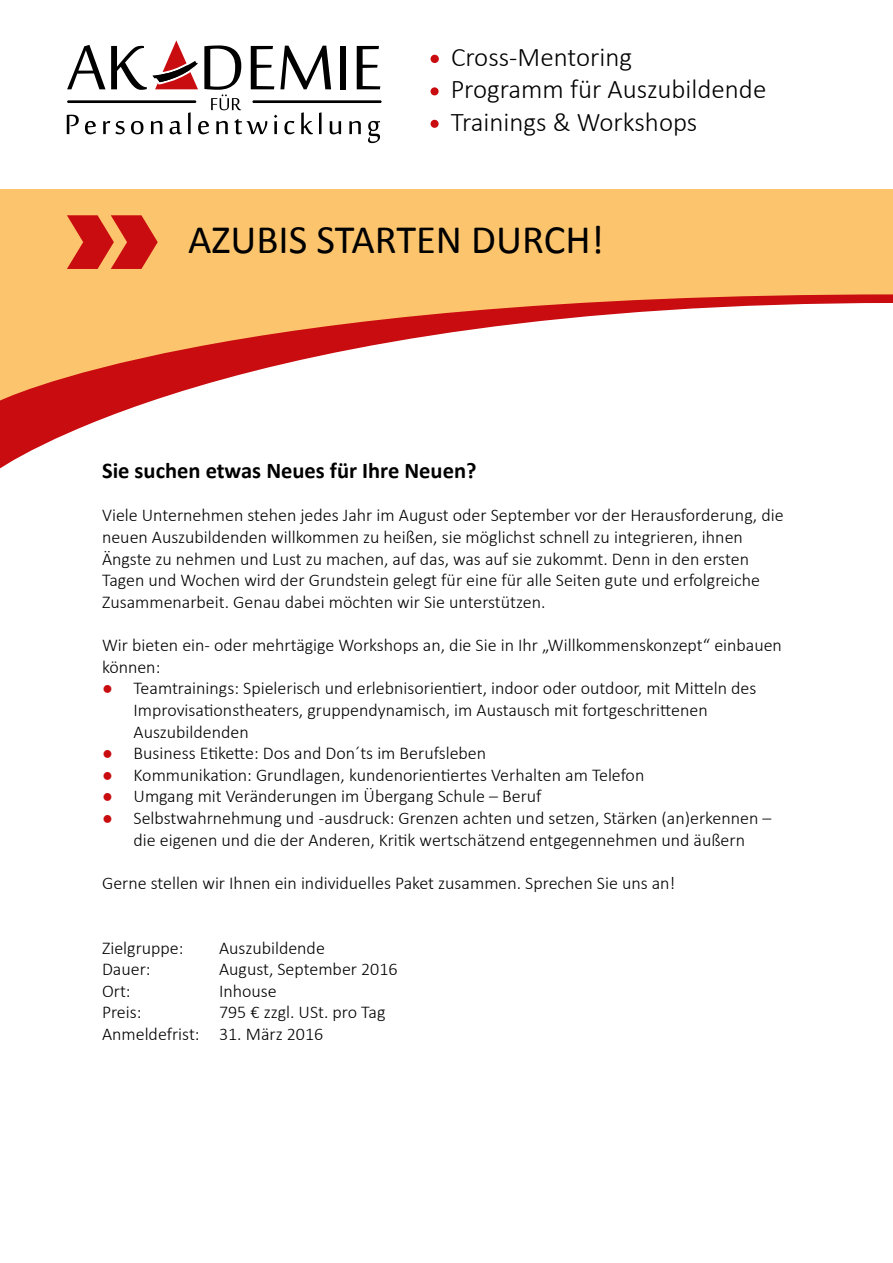
<style>
.page{position:relative;width:893px;height:1263px;background:#fff}
.page>*{position:absolute;margin:0;border:0;box-sizing:border-box;transform-origin:0 0}
.t1{font:40.5px "Calibri";color:#000}
.t2{font:300 27px/32.4px "Calibri";color:#000}
.t3{font:700 22.5px "Calibri";color:#000}
.t4{font:300 18px/21.6px "Calibri";color:#000}
.s1{color:#c90c0f}
</style>
<div class="page">
<div style="left:0;top:189px;width:893px;height:1074px;background:#fcc56d"></div>
<div style="left:0;top:303px;width:893px;height:960px;background:#fff"></div>
<svg style="left:67px;top:45px;width:38px;height:44px"></svg>
<svg style="left:251px;top:46px;width:23px;height:43px"></svg>
<svg style="left:280px;top:46px;width:51px;height:43px"></svg>
<div style="left:340px;top:46px;width:6px;height:43px;background:#000"></div>
<svg style="left:357px;top:46px;width:23px;height:43px"></svg>
<svg style="left:67px;top:115px;width:12px;height:19px"></svg>
<svg style="left:85px;top:121px;width:11px;height:13px"></svg>
<svg style="left:103px;top:121px;width:22px;height:13px"></svg>
<svg style="left:131px;top:121px;width:12px;height:13px"></svg>
<svg style="left:151px;top:121px;width:11px;height:13px"></svg>
<svg style="left:170px;top:121px;width:12px;height:13px"></svg>
<svg style="left:188px;top:112px;width:3px;height:22px"></svg>
<svg style="left:198px;top:121px;width:11px;height:13px"></svg>
<svg style="left:216px;top:121px;width:12px;height:13px"></svg>
<svg style="left:234px;top:119px;width:33px;height:15px"></svg>
<svg style="left:274px;top:115px;width:3px;height:19px"></svg>
<svg style="left:284px;top:121px;width:11px;height:13px"></svg>
<svg style="left:301px;top:112px;width:12px;height:22px"></svg>
<svg style="left:319px;top:112px;width:3px;height:22px"></svg>
<svg style="left:330px;top:121px;width:11px;height:13px"></svg>
<svg style="left:349px;top:121px;width:12px;height:13px"></svg>
<svg style="left:368px;top:121px;width:12px;height:22px"></svg>
<hr style="left:67px;top:100px;width:129px;height:3px;background:#000">
<hr style="left:252px;top:100px;width:130px;height:3px;background:#000">
<svg style="left:204px;top:45px;width:37px;height:65px"></svg>
<svg style="left:111px;top:40px;width:87px;height:50px"></svg>
<svg style="left:67px;top:215px;width:91px;height:54px"></svg>
<div style="left:431px;top:55px;width:8px;height:8px;background:#c90c0f;border-radius:50%"></div>
<div style="left:431px;top:87px;width:8px;height:8px;background:#c90c0f;border-radius:50%"></div>
<div style="left:431px;top:120px;width:8px;height:8px;background:#c90c0f;border-radius:50%"></div>
<h2 class="t2" style="left:451px;top:41px;width:317px">Cross-Mentoring<br>Programm für Auszubildende<br>Trainings &amp; Workshops</h2>
<h1 class="t1" style="left:188px;top:214px;width:417px">AZUBIS STARTEN DURCH!</h1>
<p class="t3" style="left:102px;top:456px;width:376px">Sie suchen etwas Neues für Ihre Neuen?</p>
<p class="t4" style="left:102px;top:504px;width:683px">Viele Unternehmen stehen jedes Jahr im August oder September vor der Herausforderung, die neuen Auszubildenden willkommen zu heißen, sie möglichst schnell zu integrieren, ihnen Ängste zu nehmen und Lust zu machen, auf das, was auf sie zukommt. Denn in den ersten Tagen und Wochen wird der Grundstein gelegt für eine für alle Seiten gute und erfolgreiche Zusammenarbeit. Genau dabei möchten wir Sie unterstützen.</p>
<p class="t4" style="left:102px;top:634px;width:681px">Wir bieten ein- oder mehrtägige Workshops an, die Sie in Ihr „Willkommenskonzept“ einbauen können:</p>
<p class="t4" style="left:134px;top:677px;width:624px;text-indent:-32px"><span class="s1">●</span> Teamtrainings: Spielerisch und erlebnisorientiert, indoor oder outdoor, mit Mitteln des<br>Improvisationstheaters, gruppendynamisch, im Austausch mit fortgeschrittenen<br>Auszubildenden</p>
<p class="t4" style="left:102px;top:742px;width:386px"><span class="s1">●</span> Business Etikette: Dos and Don´ts im Berufsleben</p>
<p class="t4" style="left:102px;top:764px;width:544px"><span class="s1">●</span> Kommunikation: Grundlagen, kundenorientiertes Verhalten am Telefon</p>
<p class="t4" style="left:102px;top:785px;width:441px"><span class="s1">●</span> Umgang mit Veränderungen im Übergang Schule – Beruf</p>
<p class="t4" style="left:102px;top:807px;width:671px;text-align:center"><span class="s1">●</span> Selbstwahrnehmung und -ausdruck: Grenzen achten und setzen, Stärken (an)erkennen – die eigenen und die der Anderen, Kritik wertschätzend entgegennehmen und äußern</p>
<p class="t4" style="left:102px;top:872px;width:575px">Gerne stellen wir Ihnen ein individuelles Paket zusammen. Sprechen Sie uns an!</p>
<p class="t4" style="left:102px;top:936px;width:83px">Zielgruppe:</p>
<p class="t4" style="left:219px;top:936px;width:107px">Auszubildende</p>
<p class="t4" style="left:102px;top:958px;width:50px">Dauer:</p>
<p class="t4" style="left:219px;top:958px;width:180px">August, September 2016</p>
<p class="t4" style="left:102px;top:980px;width:30px">Ort:</p>
<p class="t4" style="left:219px;top:980px;width:59px">Inhouse</p>
<p class="t4" style="left:102px;top:1001px;width:41px">Preis:</p>
<p class="t4" style="left:102px;top:1001px;width:285px;text-indent:117px">795 € zzgl. USt. pro Tag<br>Anmeldefrist: 31. März 2016</p>
</div>
